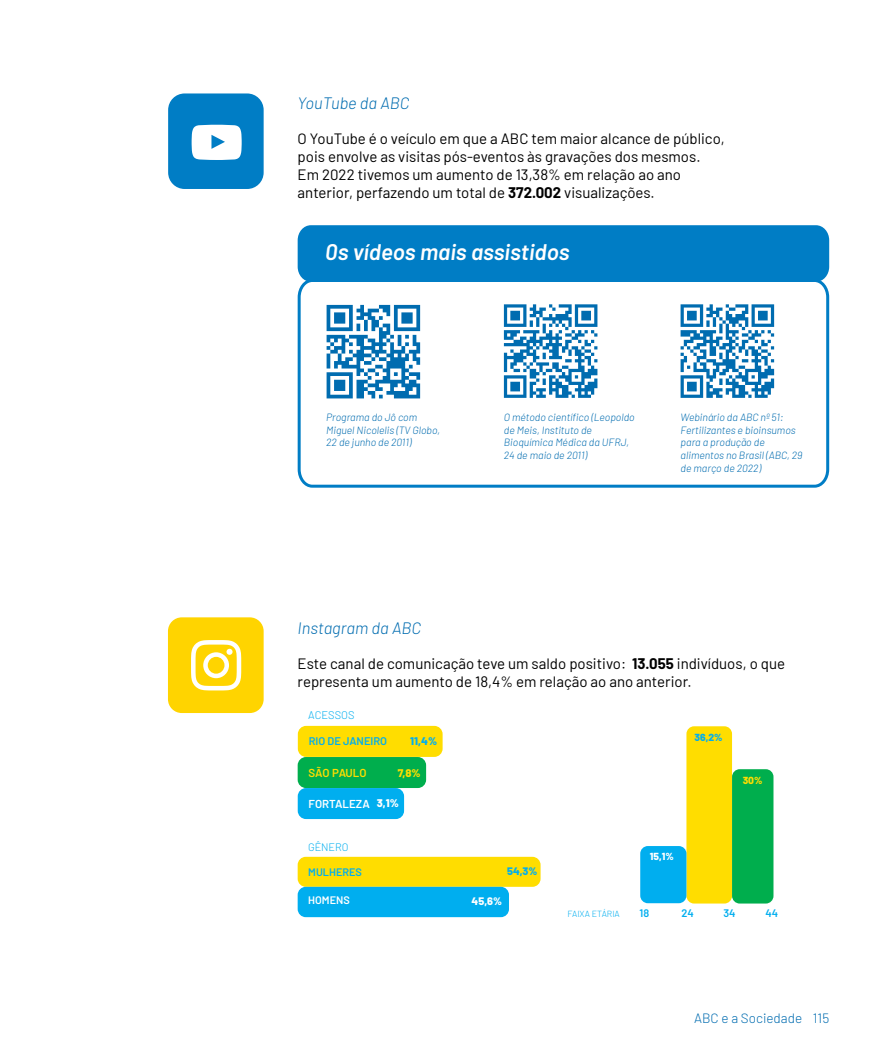
<style>
.page{position:relative;width:893px;height:1063px;background:#fff}
.page>*{position:absolute;margin:0;border:0;box-sizing:border-box;transform-origin:0 0}
.t1{font:italic 600 22.5px "Barlow";color:#fff}
.t2{font:italic 300 16.5px "Barlow";color:#006cb0}
.t3{font:15px/18px "Barlow";color:#000}
.t4{font:300 13.5px "Barlow";color:#006cb0}
.t5{font:600 11.55px "Barlow";color:#fff}
.t6{font:600 11.55px "Barlow";letter-spacing:-.005em;color:#fd0}
.t7{font:600 11.1px "Barlow";color:#00aeef}
.t8{font:300 11.1px "Barlow";color:#00aeef}
.t9{font:800 11.1px "Barlow";color:#00aeef}
.t10{font:800 11.1px "Barlow";color:#fd0}
.t11{font:600 10.95px "Barlow";color:#00aeef}
.t12{font:600 10.8px "Barlow";color:#00aeef}
.t13{font:600 10.8px "Barlow";color:#fff}
.t14{font:300 10.8px "Barlow";color:#00aeef}
.t15{font:800 10.8px "Barlow";color:#fff}
.t16{font:800 10.8px "Barlow";color:#00aeef}
.t17{font:italic 300 10.5px/12.6px "Barlow";color:#006cb0}
.t18{font:800 10.2px "Barlow";color:#fff}
.t19{font:800 10.2px "Barlow";color:#00aeef}
.t20{font:800 10.2px "Barlow";color:#fd0}
.t21{font:300 8.85px "Barlow";color:#00aeef}
.s1{font-weight:700}
.s2{font-weight:800;font-size:11.1px}
</style>
<div class="page">
<svg style="left:297px;top:282px;width:533px;height:206px"></svg>
<div style="left:298px;top:225px;width:531px;height:57px;background:#007dc5"></div>
<div style="left:298px;top:857px;width:243px;height:30px;background:#fd0;border-radius:8px"></div>
<div style="left:298px;top:887px;width:211px;height:30px;background:#00aeef;border-radius:8px"></div>
<svg style="left:327px;top:305px;width:93px;height:93px"></svg>
<svg style="left:504px;top:304px;width:93px;height:94px"></svg>
<svg style="left:681px;top:304px;width:93px;height:94px"></svg>
<div style="left:168px;top:617px;width:96px;height:96px;background:#ffd400;border-radius:14px"></div>
<svg style="left:191px;top:640px;width:50px;height:50px"></svg>
<div style="left:168px;top:93px;width:96px;height:96px;background:#007dc5;border-radius:16px"></div>
<svg style="left:192px;top:125px;width:50px;height:35px;background:#e4f1f8"></svg>
<div style="left:298px;top:726px;width:145px;height:31px;background:#fd0;border-radius:8px"></div>
<div style="left:298px;top:757px;width:128px;height:31px;background:#00ae4d;border-radius:8px"></div>
<div style="left:298px;top:788px;width:106px;height:31px;background:#00aeef;border-radius:8px"></div>
<div style="left:686px;top:726px;width:46px;height:178px;background:#fd0;border-radius:8px"></div>
<div style="left:732px;top:769px;width:41px;height:135px;background:#00ae4d;border-radius:8px"></div>
<div style="left:640px;top:846px;width:46px;height:57px;background:#00aeef;border-radius:8px"></div>
<p class="t2" style="left:298px;top:91px;width:113px">YouTube da ABC</p>
<p class="t3" style="left:298px;top:128px;width:429px">O YouTube é o veículo em que a ABC tem maior alcance de público, pois envolve as visitas pós-eventos às gravações dos mesmos.<br>Em 2022 tivemos um aumento de 13,38% em relação ao ano anterior, perfazendo um total de <span class="s1">372.002</span> visualizações.</p>
<h1 class="t1" style="left:325px;top:235px;width:246px">0s vídeos mais assistidos</h1>
<p class="t17" style="left:326px;top:410px;width:115px">Programa do Jô com<br>Miguel Nicolelis (TV Globo,<br>22 de junho de 2011)</p>
<p class="t17" style="left:504px;top:410px;width:132px">O método científico (Leopoldo de Meis, Instituto de<br>Bioquímica Médica da UFRJ,<br>24 de maio de 2011)</p>
<p class="t17" style="left:681px;top:410px;width:124px">Webinário da ABC nº 51:<br>Fertilizantes e bioinsumos para a produção de alimentos no Brasil (ABC, 29 de março de 2022)</p>
<p class="t2" style="left:298px;top:616px;width:125px">Instagram da ABC</p>
<p class="t3" style="left:298px;top:653px;width:489px">Este canal de comunicação teve um saldo positivo: <span class="s1">13.055</span> indivíduos, o que representa um aumento de 18,4% em relação ao ano anterior.</p>
<p class="t8" style="left:308px;top:707px;width:48px">ACESSOS</p>
<p class="t7" style="left:309px;top:733px;width:80px">RIO DE JANEIRO</p>
<p class="t9" style="left:410px;top:733px;width:28px">11,4%</p>
<p class="t6" style="left:309px;top:764px;width:60px">SÃO PAULO</p>
<p class="t10" style="left:398px;top:764px;width:24px">7,8%</p>
<p class="t5" style="left:309px;top:795px;width:92px">FORTALEZA <span class="s2">3,1%</span></p>
<p class="t14" style="left:308px;top:839px;width:42px">GÊNERO</p>
<p class="t12" style="left:308px;top:864px;width:55px">MULHERES</p>
<p class="t13" style="left:308px;top:893px;width:43px">HOMENS</p>
<p class="t16" style="left:507px;top:863px;width:32px">54,3%</p>
<p class="t15" style="left:472px;top:893px;width:32px">45,6%</p>
<p class="t19" style="left:695px;top:729px;width:30px">36,2%</p>
<p class="t20" style="left:743px;top:773px;width:21px">30%</p>
<p class="t18" style="left:650px;top:849px;width:25px">15,1%</p>
<p class="t21" style="left:567px;top:908px;width:54px">FAIXA ETÁRIA</p>
<p class="t11" style="left:639px;top:905px;width:11px">18</p>
<p class="t11" style="left:681px;top:905px;width:14px">24</p>
<p class="t11" style="left:723px;top:905px;width:14px">34</p>
<p class="t11" style="left:765px;top:905px;width:14px">44</p>
<p class="t4" style="left:694px;top:1008px;width:137px">ABC e a Sociedade 115</p>
</div>
